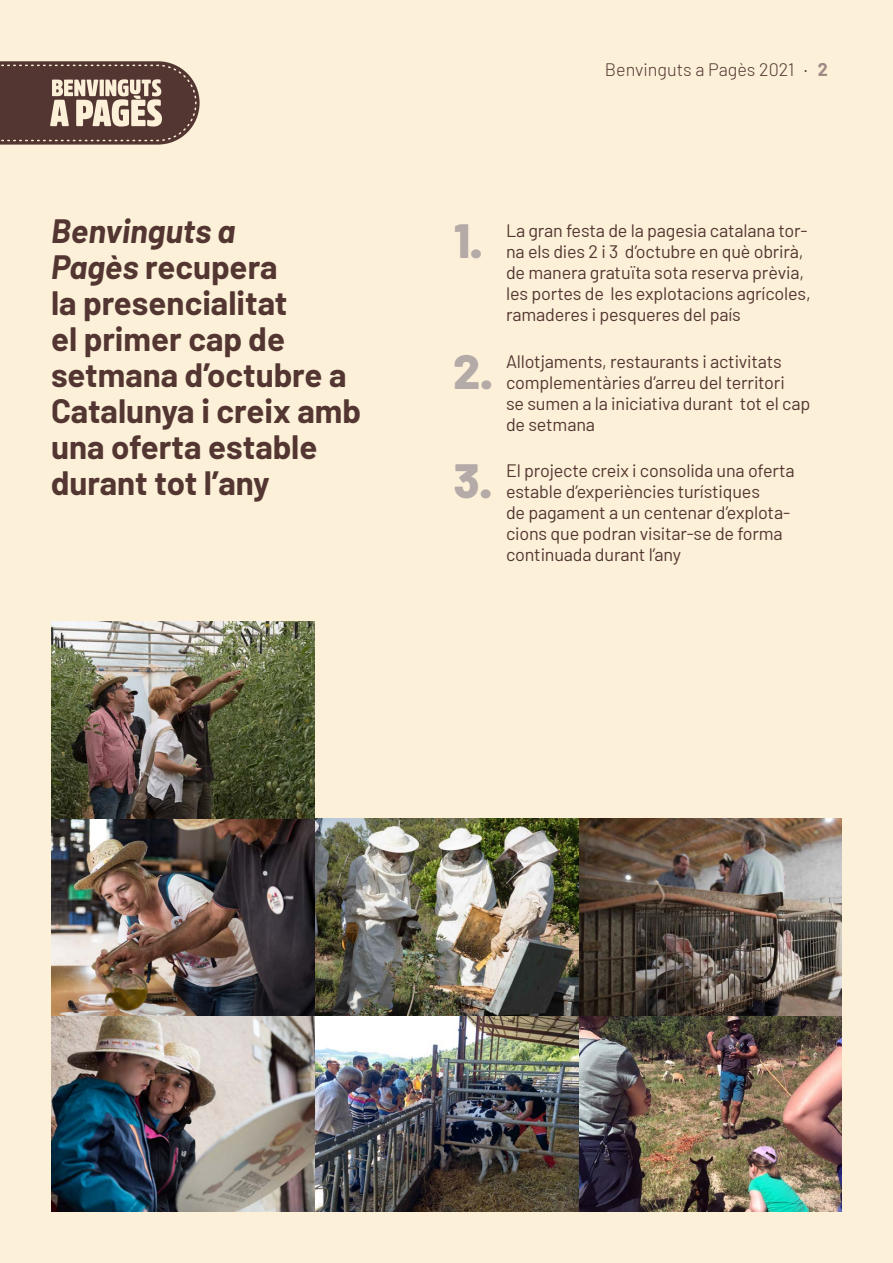
<style>
.page{position:relative;width:893px;height:1263px;background:#fcf0d8}
.page>*{position:absolute;margin:0;border:0;box-sizing:border-box;transform-origin:0 0}
.t1{font:800 48px "Barlow";color:#b4aaa7}
.t2{font:700 33px/36px "Barlow";color:#533631}
.t3{font:18px/21px "Barlow";letter-spacing:-.01em;color:#533631}
.t4{font:300 18px "Barlow";color:#533631}
.s1{font-weight:700;color:#9f8a85}
.s2{font-style:italic}
</style>
<div class="page">
<svg style="left:0;top:61px;width:200px;height:84px"></svg>
<img style="left:315px;top:819px;width:527px;height:393px">
<img style="left:51px;top:622px;width:264px;height:590px">
<p class="t4" style="left:605px;top:59px;width:225px">Benvinguts a Pagès 2021 · <span class="s1">2</span></p>
<h2 class="t2" style="left:51px;top:213px;width:311px"><span class="s2">Benvinguts a<br>Pagès</span> recupera<br>la presencialitat<br>el primer cap de setmana d’octubre a<br>Catalunya i creix amb una oferta estable durant tot l’any</h2>
<h1 class="t1" style="left:454px;top:211px;width:30px">1.</h1>
<p class="t3" style="left:506px;top:220px;width:306px">La gran festa de la pagesia catalana tor&shy;na els dies 2 i 3 d’octubre en què obrirà, de manera gratuïta sota reserva prèvia, les portes de les explotacions agrícoles, ramaderes i pesqueres del país</p>
<h1 class="t1" style="left:453px;top:341px;width:41px">2.</h1>
<p class="t3" style="left:506px;top:350px;width:306px">Allotjaments, restaurants i activitats complementàries d’arreu del territori<br>se sumen a la iniciativa durant tot el cap de setmana</p>
<h1 class="t1" style="left:454px;top:451px;width:40px">3.</h1>
<p class="t3" style="left:506px;top:460px;width:290px">El projecte creix i consolida una oferta estable d’experiències turístiques<br>de pagament a un centenar d’explota&shy;cions que podran visitar-se de forma continuada durant l’any</p>
</div>
